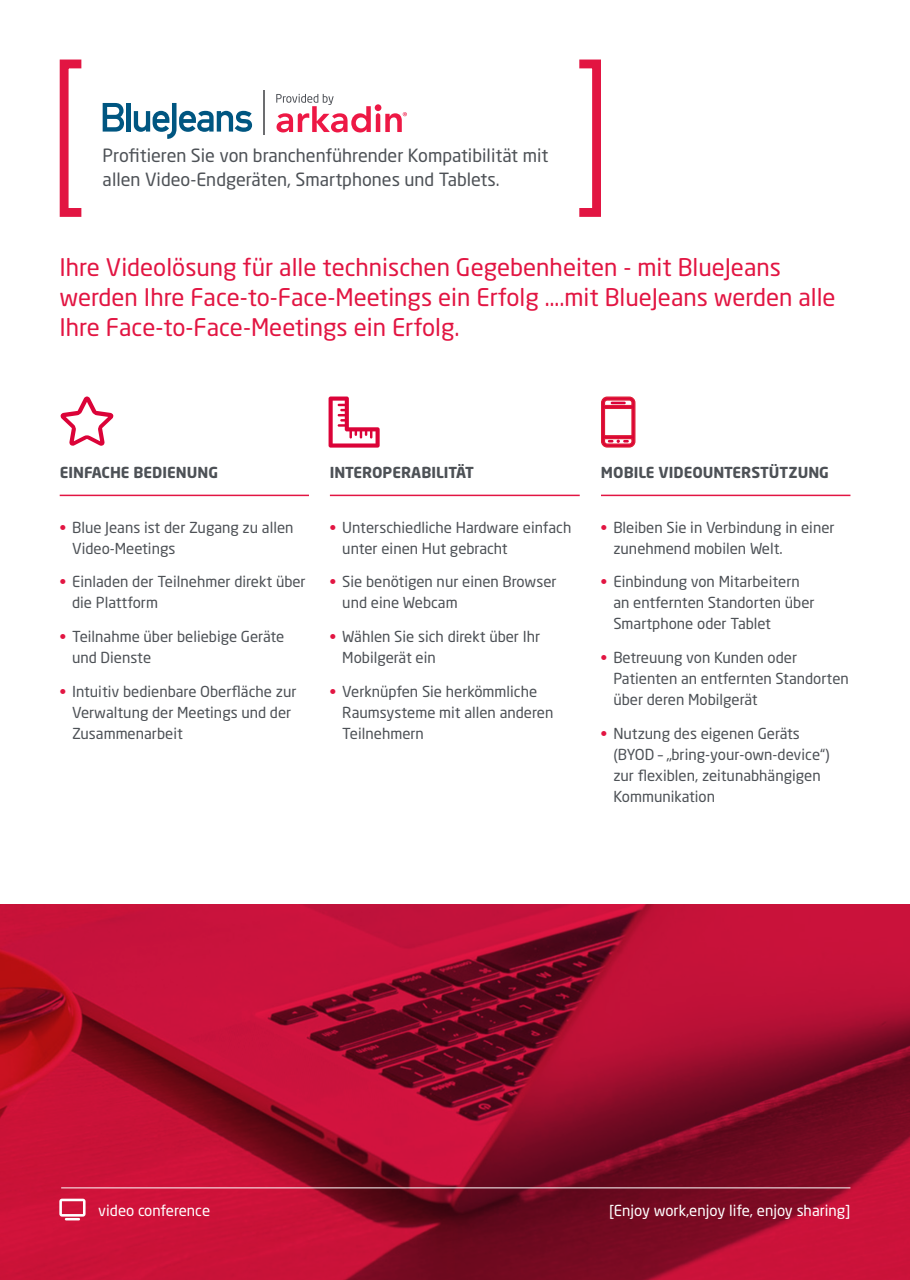
<style>
.page{position:relative;width:910px;height:1280px;background:#fff}
.page>*{position:absolute;margin:0;border:0;box-sizing:border-box;transform-origin:0 0}
.t1{font:24px/30px "Neo Sans Std";color:#e21542}
.t2{font:18px/24px "Neo Sans Std";color:#4d5156}
.t3{font:15px/21px "Neo Sans Std";color:#4d5156}
.t4{font:700 15px "Neo Sans Std";color:#4d5156}
.t5{font:15px "Neo Sans Std";color:#fff}
.s1{font-weight:700;color:#e21542}
</style>
<div class="page">
<img style="left:0;top:905px;width:910px;height:375px">
<hr style="left:60px;top:495px;width:249px;height:1px;background:#e21542">
<hr style="left:330px;top:495px;width:250px;height:1px;background:#e21542">
<hr style="left:601px;top:495px;width:249px;height:1px;background:#e21542">
<hr style="left:61px;top:1187px;width:789px;height:1px;background:#fff">
<div style="left:575px;top:60px;width:26px;height:157px;border:9px solid #e21542"></div>
<div style="left:60px;top:60px;width:26px;height:157px;border:9px solid #e21542"></div>
<svg style="left:276px;top:94px;width:131px;height:38px"></svg>
<svg style="left:103px;top:103px;width:21px;height:29px"></svg>
<div style="left:126px;top:103px;width:5px;height:29px;background:#005681"></div>
<svg style="left:134px;top:103px;width:118px;height:36px"></svg>
<hr style="left:264px;top:90px;width:1px;height:45px;background:#6c6d70">
<svg style="left:60px;top:396px;width:54px;height:50px"></svg>
<svg style="left:59px;top:1199px;width:27px;height:21px"></svg>
<svg style="left:601px;top:396px;width:35px;height:52px"></svg>
<svg style="left:329px;top:396px;width:51px;height:52px"></svg>
<p class="t2" style="left:103px;top:143px;width:447px">Profitieren Sie von branchenführender Kompatibilität mit allen Video-Endgeräten, Smartphones und Tablets.</p>
<h1 class="t1" style="left:60px;top:251px;width:778px">Ihre Videolösung für alle technischen Gegebenheiten - mit BlueJeans werden Ihre Face-to-Face-Meetings ein Erfolg ….mit BlueJeans werden alle<br>Ihre Face-to-Face-Meetings ein Erfolg.</h1>
<p class="t4" style="left:60px;top:462px;width:160px">EINFACHE BEDIENUNG</p>
<p class="t3" style="left:72px;top:516px;width:223px;text-indent:-12px"><span class="s1">•</span> Blue Jeans ist der Zugang zu allen<br>Video-Meetings</p>
<p class="t3" style="left:72px;top:571px;width:235px;text-indent:-12px"><span class="s1">•</span> Einladen der Teilnehmer direkt über die Plattform</p>
<p class="t3" style="left:72px;top:626px;width:214px;text-indent:-12px"><span class="s1">•</span> Teilnahme über beliebige Geräte und Dienste</p>
<p class="t3" style="left:72px;top:681px;width:226px;text-indent:-12px"><span class="s1">•</span> Intuitiv bedienbare Oberfläche zur<br>Verwaltung der Meetings und der<br>Zusammenarbeit</p>
<p class="t4" style="left:330px;top:462px;width:146px">INTEROPERABILITÄT</p>
<p class="t3" style="left:342px;top:516px;width:231px;text-indent:-12px"><span class="s1">•</span> Unterschiedliche Hardware einfach unter einen Hut gebracht</p>
<p class="t3" style="left:342px;top:571px;width:216px;text-indent:-12px"><span class="s1">•</span> Sie benötigen nur einen Browser und eine Webcam</p>
<p class="t3" style="left:342px;top:626px;width:199px;text-indent:-12px"><span class="s1">•</span> Wählen Sie sich direkt über Ihr<br>Mobilgerät ein</p>
<p class="t3" style="left:342px;top:681px;width:213px;text-indent:-12px"><span class="s1">•</span> Verknüpfen Sie herkömmliche<br>Raumsysteme mit allen anderen<br>Teilnehmern</p>
<p class="t4" style="left:601px;top:462px;width:229px">MOBILE VIDEOUNTERSTÜTZUNG</p>
<p class="t3" style="left:613px;top:516px;width:223px;text-indent:-12px"><span class="s1">•</span> Bleiben Sie in Verbindung in einer zunehmend mobilen Welt.</p>
<p class="t3" style="left:613px;top:571px;width:203px;text-indent:-12px"><span class="s1">•</span> Einbindung von Mitarbeitern an entfernten Standorten über<br>Smartphone oder Tablet</p>
<p class="t3" style="left:613px;top:647px;width:237px;text-indent:-12px"><span class="s1">•</span> Betreuung von Kunden oder<br>Patienten an entfernten Standorten über deren Mobilgerät</p>
<p class="t3" style="left:613px;top:723px;width:218px;text-indent:-12px"><span class="s1">•</span> Nutzung des eigenen Geräts (BYOD – „bring-your-own-device“) zur flexiblen, zeitunabhängigen<br>Kommunikation</p>
<p class="t5" style="left:98px;top:1201px;width:114px">video conference</p>
<p class="t5" style="left:609px;top:1201px;width:243px">[Enjoy work,enjoy life, enjoy sharing]</p>
</div>
